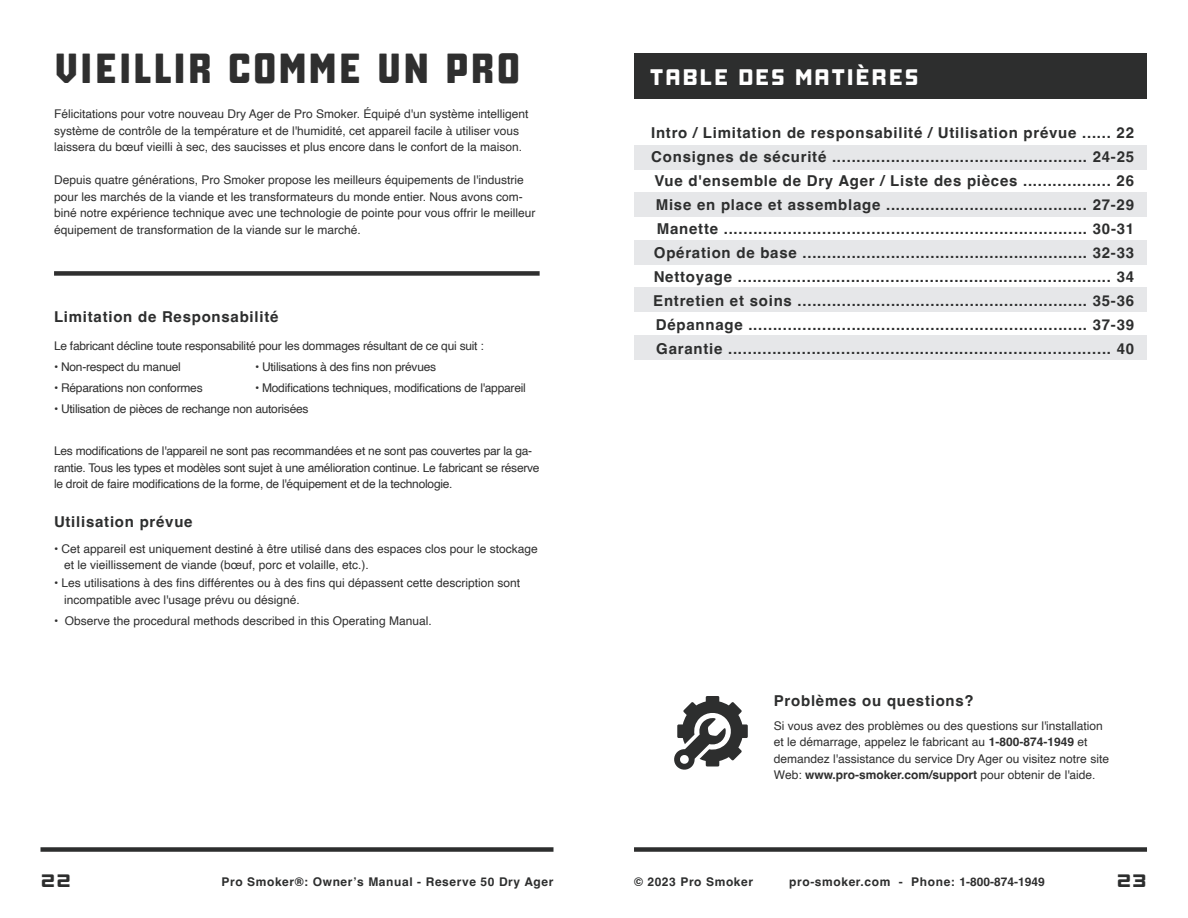
<style>
.page{position:relative;width:1188px;height:918px;background:#fff}
.page>*{position:absolute;margin:0;border:0;box-sizing:border-box;transform-origin:0 0}
.t1{font:800 42px "Manufaktur";letter-spacing:.015em;color:#2f2f2f}
.t2{font:800 expanded 22.5px "Manufaktur";letter-spacing:.045em;color:#fff}
.t3{font:900 expanded 18px "Manufaktur";color:#2d2e2e}
.t4{font:700 15px "Helvetica";letter-spacing:.05em;color:#2d2e2e}
.t5{font:12px/16.5px "Helvetica";color:#2f2f2f}
.t6{font:12px/16.5px "Helvetica";letter-spacing:-.02em;color:#2f2f2f}
.t7{font:700 12px "Helvetica";letter-spacing:.05em;color:#2d2e2e}
.s1{font-weight:700}
.s2{color:#2f2f2f}
</style>
<div class="page">
<div style="left:40px;top:847px;width:514px;height:5px;background:#2d2e2e"></div>
<div style="left:634px;top:847px;width:513px;height:5px;background:#2d2e2e"></div>
<div style="left:54px;top:271px;width:486px;height:5px;background:#2f2f2f"></div>
<div style="left:634px;top:145px;width:513px;height:24px;background:#e6e7e9"></div>
<div style="left:634px;top:288px;width:513px;height:24px;background:#e6e7e9"></div>
<div style="left:634px;top:193px;width:513px;height:24px;background:#e6e7e9"></div>
<div style="left:634px;top:336px;width:513px;height:24px;background:#e6e7e9"></div>
<div style="left:634px;top:240px;width:513px;height:24px;background:#e6e7e9"></div>
<div style="left:634px;top:54px;width:513px;height:45px;background:#2d2e2e"></div>
<svg style="left:674px;top:696px;width:74px;height:74px"></svg>
<p class="t1" style="left:54px;top:39px;width:469px">VIEILLIR COMME UN PRO</p>
<p class="t5" style="left:54px;top:106px;width:476px">Félicitations pour votre nouveau Dry Ager de Pro Smoker. Équipé d'un système intelligent</p>
<p class="t5" style="left:54px;top:123px;width:470px">système de contrôle de la température et de l'humidité, cet appareil facile à utiliser vous laissera du bœuf vieilli à sec, des saucisses et plus encore dans le confort de la maison.</p>
<p class="t5" style="left:54px;top:172px;width:483px">Depuis quatre générations, Pro Smoker propose les meilleurs équipements de l'industrie pour les marchés de la viande et les transformateurs du monde entier. Nous avons com&shy;biné notre expérience technique avec une technologie de pointe pour vous offrir le meilleur équipement de transformation de la viande sur le marché.</p>
<p class="t4" style="left:54px;top:307px;width:226px">Limitation de Responsabilité</p>
<p class="t6" style="left:54px;top:338px;width:431px">Le fabricant décline toute responsabilité pour les dommages résultant de ce qui suit :</p>
<p class="t6" style="left:54px;top:359px;width:128px">• Non-respect du manuel</p>
<p class="t6" style="left:255px;top:359px;width:183px">• Utilisations à des fins non prévues</p>
<p class="t6" style="left:54px;top:380px;width:150px">• Réparations non conformes</p>
<p class="t6" style="left:255px;top:380px;width:272px">• Modifications techniques, modifications de l'appareil</p>
<p class="t6" style="left:54px;top:401px;width:256px">• Utilisation de pièces de rechange non autorisées</p>
<p class="t6" style="left:54px;top:443px;width:487px">Les modifications de l'appareil ne sont pas recommandées et ne sont pas couvertes par la ga&shy;rantie. Tous les types et modèles sont sujet à une amélioration continue. Le fabricant se réserve le droit de faire modifications de la forme, de l'équipement et de la technologie.</p>
<p class="t4" style="left:54px;top:513px;width:140px">Utilisation prévue</p>
<p class="t5" style="left:54px;top:541px;width:485px">• Cet appareil est uniquement destiné à être utilisé dans des espaces clos pour le stockage</p>
<p class="t5" style="left:64px;top:557px;width:306px">et le vieillissement de viande (bœuf, porc et volaille, etc.).</p>
<p class="t5" style="left:54px;top:575px;width:468px">• Les utilisations à des fins différentes ou à des fins qui dépassent cette description sont</p>
<p class="t5" style="left:64px;top:592px;width:237px">incompatible avec l'usage prévu ou désigné.</p>
<p class="t5" style="left:54px;top:613px;width:379px">• Observe the procedural methods described in this Operating Manual.</p>
<p class="t2" style="left:650px;top:61px;width:271px">TABLE DES MATIÈRES</p>
<p class="t4" style="left:651px;top:123px;width:484px">Intro / Limitation de responsabilité / Utilisation prévue ...... 22</p>
<p class="t4" style="left:651px;top:147px;width:484px">Consignes de sécurité .................................................... 24-25</p>
<p class="t4" style="left:654px;top:171px;width:481px">Vue d'ensemble de Dry Ager / Liste des pièces .................. 26</p>
<p class="t4" style="left:656px;top:195px;width:480px">Mise en place et assemblage ......................................... 27-29</p>
<p class="t4" style="left:657px;top:219px;width:479px">Manette .......................................................................... 30-31</p>
<p class="t4" style="left:654px;top:243px;width:482px">Opération de base .......................................................... 32-33</p>
<p class="t4" style="left:654px;top:267px;width:482px">Nettoyage ............................................................................ 34</p>
<p class="t4" style="left:653px;top:291px;width:482px">Entretien et soins ........................................................... 35-36</p>
<p class="t4" style="left:656px;top:315px;width:480px">Dépannage ..................................................................... 37-39</p>
<p class="t4" style="left:656px;top:339px;width:479px">Garantie .............................................................................. 40</p>
<p class="t4" style="left:774px;top:692px;width:201px">Problèmes ou questions?</p>
<p class="t5" style="left:774px;top:718px;width:337px">Si vous avez des problèmes ou des questions sur l'installation et le démarrage, appelez le fabricant au <span class="s1">1-800-874-1949</span> et demandez l'assistance du service Dry Ager ou visitez notre site Web: <span class="s1">www.pro-smoker.com/support</span> pour obtenir de l'aide.</p>
<h3 class="t3" style="left:40px;top:868px;width:32px">22</h3>
<p class="t7" style="left:222px;top:875px;width:333px">Pro Smoker®: Owner’s Manual - Reserve 50 Dry Ager</p>
<p class="t7" style="left:634px;top:875px;width:121px">© 2023 Pro Smoker</p>
<p class="t7" style="left:789px;top:875px;width:257px">pro-smoker.com - Phone: <span class="s2">1-800-874-1949</span></p>
<h3 class="t3" style="left:1116px;top:868px;width:32px">23</h3>
</div>
